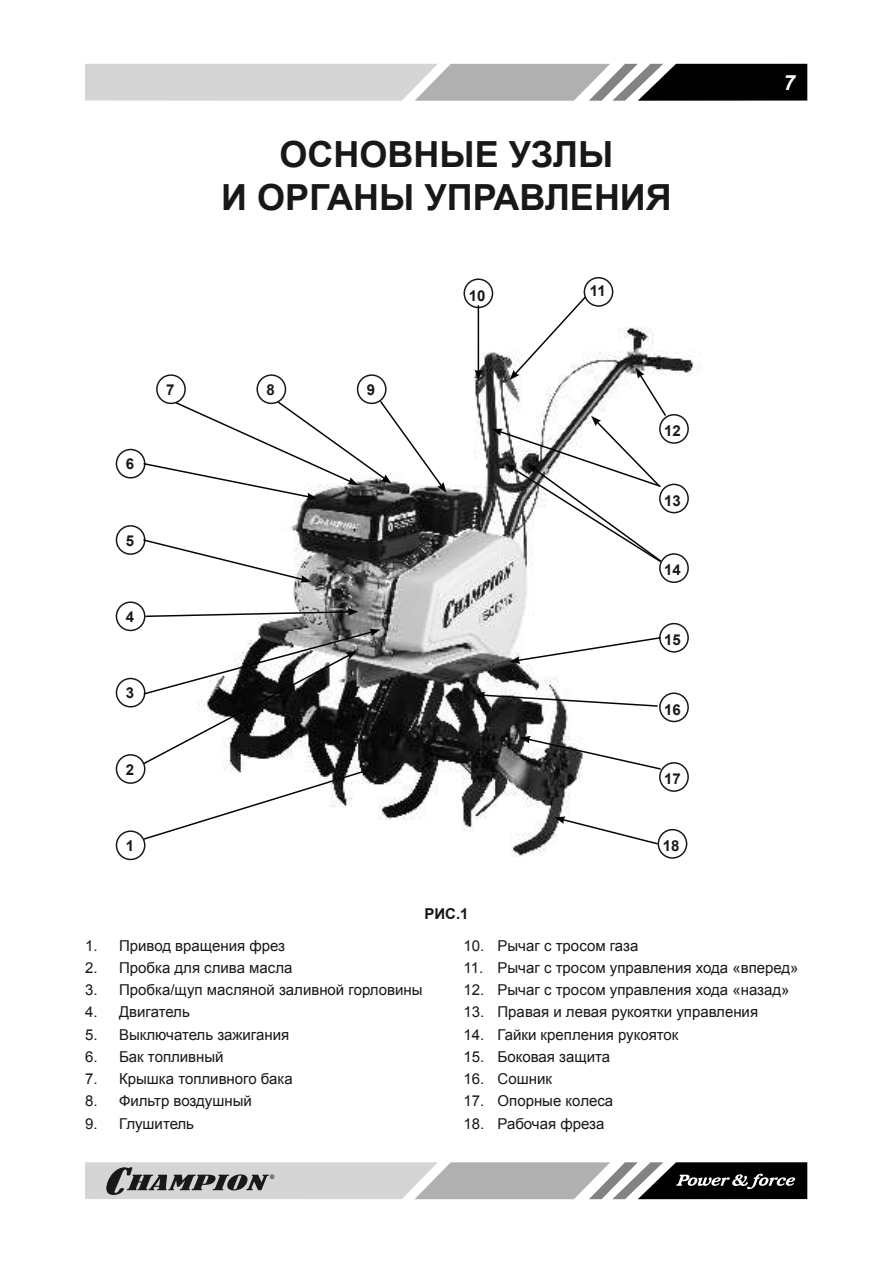
<style>
.page{position:relative;width:893px;height:1263px;background:#fff}
.page>*{position:absolute;margin:0;border:0;box-sizing:border-box;transform-origin:0 0}
.t1{font:700 36px/43.2px "Arial";color:#181818;text-align:center}
.t2{font:italic 700 21px "Arial";color:#fff}
.t3{font:15px "Arial";color:#181818}
.t4{font:700 15px "Arial";color:#181818}
</style>
<div class="page">
<svg style="left:85px;top:64px;width:722px;height:37px;background:#a1a1a1"></svg>
<svg style="left:85px;top:1162px;width:722px;height:37px;background:#9a9a9a"></svg>
<img style="left:258px;top:292px;width:443px;height:567px">
<div style="left:464px;top:279px;width:28px;height:28px;background:#fff;border-radius:50%"></div>
<div style="left:463px;top:278px;width:30px;height:30px;border:2px solid #181818;border-radius:50%"></div>
<div style="left:116px;top:830px;width:29px;height:30px;border:2px solid #181818;border-radius:50%"></div>
<div style="left:116px;top:754px;width:29px;height:30px;border:2px solid #181818;border-radius:50%"></div>
<div style="left:116px;top:678px;width:29px;height:29px;border:2px solid #181818;border-radius:50%"></div>
<div style="left:116px;top:601px;width:29px;height:30px;border:2px solid #181818;border-radius:50%"></div>
<div style="left:116px;top:525px;width:29px;height:30px;border:2px solid #181818;border-radius:50%"></div>
<div style="left:584px;top:278px;width:29px;height:28px;background:#fff;border-radius:50%"></div>
<div style="left:584px;top:277px;width:29px;height:30px;border:2px solid #181818;border-radius:50%"></div>
<div style="left:116px;top:449px;width:29px;height:29px;border:2px solid #181818;border-radius:50%"></div>
<div style="left:257px;top:375px;width:28px;height:28px;background:#fff;border-radius:50%"></div>
<div style="left:256px;top:374px;width:30px;height:30px;border:2px solid #181818;border-radius:50%"></div>
<div style="left:358px;top:375px;width:28px;height:28px;background:#fff;border-radius:50%"></div>
<div style="left:357px;top:374px;width:30px;height:30px;border:2px solid #181818;border-radius:50%"></div>
<div style="left:660px;top:415px;width:28px;height:28px;background:#fff;border-radius:50%"></div>
<div style="left:659px;top:414px;width:30px;height:30px;border:2px solid #181818;border-radius:50%"></div>
<div style="left:660px;top:484px;width:28px;height:29px;background:#fff;border-radius:50%"></div>
<div style="left:659px;top:484px;width:30px;height:29px;border:2px solid #181818;border-radius:50%"></div>
<div style="left:660px;top:554px;width:28px;height:28px;background:#fff;border-radius:50%"></div>
<div style="left:659px;top:553px;width:30px;height:30px;border:2px solid #181818;border-radius:50%"></div>
<div style="left:660px;top:624px;width:28px;height:28px;background:#fff;border-radius:50%"></div>
<div style="left:659px;top:623px;width:30px;height:30px;border:2px solid #181818;border-radius:50%"></div>
<div style="left:660px;top:693px;width:28px;height:28px;background:#fff;border-radius:50%"></div>
<div style="left:659px;top:692px;width:30px;height:30px;border:2px solid #181818;border-radius:50%"></div>
<div style="left:660px;top:763px;width:28px;height:28px;background:#fff;border-radius:50%"></div>
<div style="left:659px;top:762px;width:30px;height:30px;border:2px solid #181818;border-radius:50%"></div>
<div style="left:156px;top:374px;width:30px;height:30px;border:2px solid #181818;border-radius:50%"></div>
<div style="left:658px;top:830px;width:29px;height:28px;background:#fff;border-radius:50%"></div>
<div style="left:658px;top:829px;width:29px;height:30px;border:2px solid #181818;border-radius:50%"></div>
<svg style="left:142px;top:629px;width:238px;height:212px"></svg>
<svg style="left:144px;top:608px;width:214px;height:10px"></svg>
<svg style="left:142px;top:538px;width:169px;height:45px"></svg>
<svg style="left:142px;top:399px;width:304px;height:101px"></svg>
<hr style="left:478px;top:305px;width:1px;height:67px;background:#050505">
<svg style="left:475px;top:370px;width:7px;height:10px"></svg>
<svg style="left:492px;top:295px;width:175px;height:269px"></svg>
<svg style="left:509px;top:636px;width:153px;height:28px"></svg>
<svg style="left:475px;top:691px;width:184px;height:17px"></svg>
<svg style="left:520px;top:736px;width:142px;height:35px"></svg>
<svg style="left:554px;top:816px;width:105px;height:30px"></svg>
<p class="t4" style="left:126px;top:455px;width:10px">6</p>
<p class="t4" style="left:126px;top:532px;width:10px">5</p>
<p class="t4" style="left:126px;top:608px;width:10px">4</p>
<p class="t4" style="left:126px;top:684px;width:10px">3</p>
<p class="t4" style="left:126px;top:760px;width:10px">2</p>
<p class="t4" style="left:126px;top:837px;width:10px">1</p>
<p class="t4" style="left:166px;top:381px;width:10px">7</p>
<h1 class="t1" style="left:221px;top:134px;width:452px">ОСНОВНЫЕ УЗЛЫ<br>И ОРГАНЫ УПРАВЛЕНИЯ</h1>
<p class="t4" style="left:267px;top:381px;width:10px">8</p>
<p class="t4" style="left:367px;top:381px;width:10px">9</p>
<p class="t4" style="left:469px;top:287px;width:18px">10</p>
<p class="t4" style="left:424px;top:904px;width:46px">РИС.1</p>
<p class="t4" style="left:590px;top:282px;width:17px">11</p>
<p class="t4" style="left:664px;top:422px;width:18px">12</p>
<p class="t4" style="left:664px;top:492px;width:18px">13</p>
<p class="t4" style="left:664px;top:561px;width:18px">14</p>
<p class="t4" style="left:664px;top:631px;width:18px">15</p>
<p class="t4" style="left:664px;top:701px;width:18px">16</p>
<p class="t4" style="left:664px;top:770px;width:18px">17</p>
<p class="t4" style="left:663px;top:837px;width:18px">18</p>
<h2 class="t2" style="left:783px;top:70px;width:13px">7</h2>
<p class="t3" style="left:85px;top:936px;width:201px">1. Привод вращения фрез</p>
<p class="t3" style="left:85px;top:958px;width:209px">2. Пробка для слива масла</p>
<p class="t3" style="left:85px;top:980px;width:339px">3. Пробка/щуп масляной заливной горловины</p>
<p class="t3" style="left:85px;top:1002px;width:106px">4. Двигатель</p>
<p class="t3" style="left:85px;top:1025px;width:206px">5. Выключатель зажигания</p>
<p class="t3" style="left:85px;top:1047px;width:140px">6. Бак топливный</p>
<p class="t3" style="left:85px;top:1069px;width:209px">7. Крышка топливного бака</p>
<p class="t3" style="left:85px;top:1091px;width:168px">8. Фильтр воздушный</p>
<p class="t3" style="left:85px;top:1114px;width:111px">9. Глушитель</p>
<p class="t3" style="left:463px;top:936px;width:176px">10. Рычаг с тросом газа</p>
<p class="t3" style="left:463px;top:958px;width:337px">11. Рычаг с тросом управления хода «вперед»</p>
<p class="t3" style="left:463px;top:980px;width:327px">12. Рычаг с тросом управления хода «назад»</p>
<p class="t3" style="left:463px;top:1002px;width:296px">13. Правая и левая рукоятки управления</p>
<p class="t3" style="left:463px;top:1025px;width:217px">14. Гайки крепления рукояток</p>
<p class="t3" style="left:463px;top:1047px;width:148px">15. Боковая защита</p>
<p class="t3" style="left:463px;top:1069px;width:90px">16. Сошник</p>
<p class="t3" style="left:463px;top:1091px;width:151px">17. Опорные колеса</p>
<p class="t3" style="left:463px;top:1114px;width:142px">18. Рабочая фреза</p>
</div>
